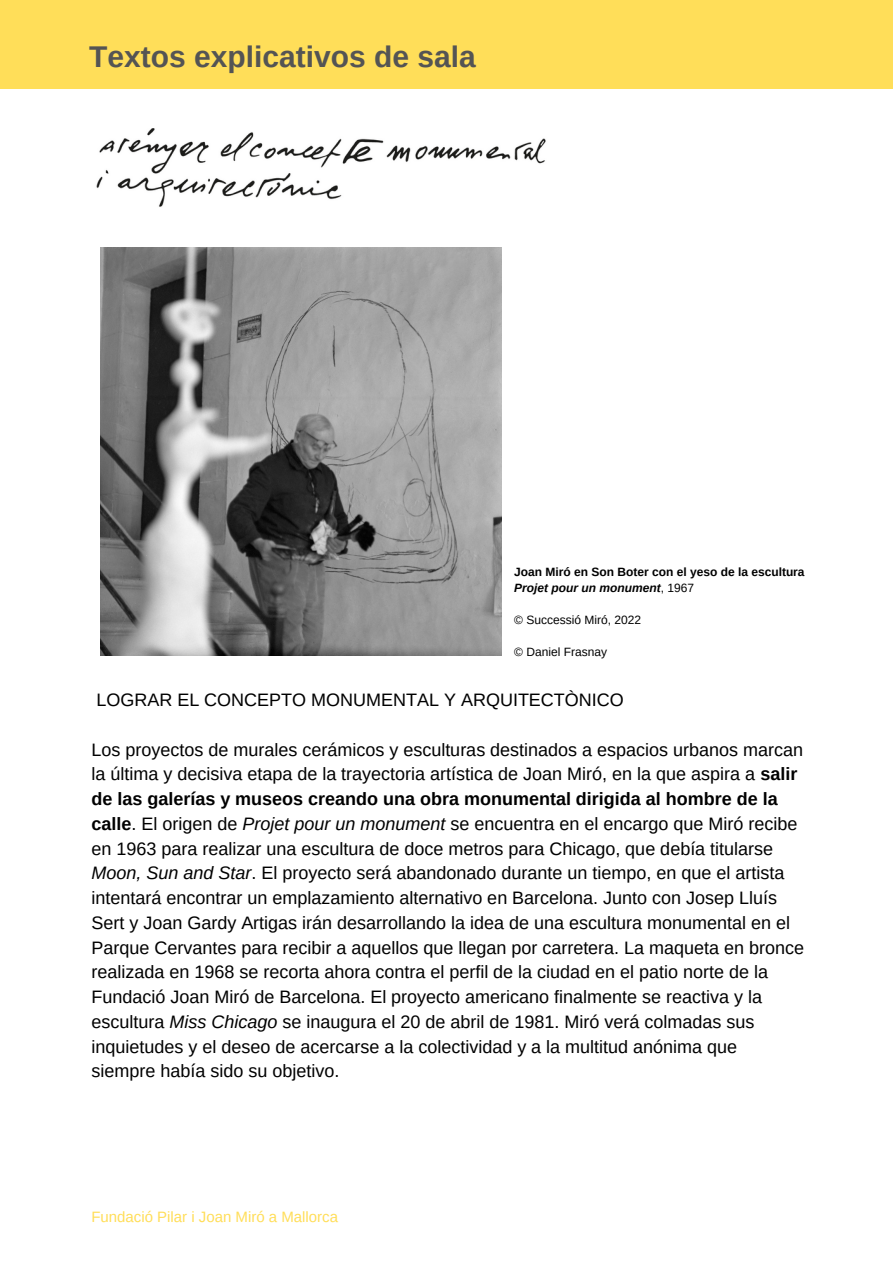
<style>
.page{position:relative;width:893px;height:1264px;background:#fff}
.page>*{position:absolute;margin:0;border:0;box-sizing:border-box;transform-origin:0 0}
.t1{font:700 30px "Arimo";color:#545454}
.t2{font:18px/24.8px "Arimo";color:#000}
.t3{font:15px "Arimo";color:#ffde59}
.t4{font:700 12px/16px "Arimo";color:#000}
.t5{font:12px "Arimo";color:#000}
.s1{font-style:italic}
.s2{font-weight:400}
.s3{font-weight:700}
</style>
<div class="page">
<div style="left:0;top:0;width:892px;height:89px;background:#ffde59"></div>
<img style="left:96px;top:128px;width:450px;height:79px">
<img style="left:101px;top:247px;width:400px;height:408px">
<h1 class="t1" style="left:89px;top:40px;width:388px">Textos explicativos de sala</h1>
<p class="t4" style="left:514px;top:563px;width:292px">Joan Miró en Son Boter con el yeso de la escultura<br><span class="s1">Projet pour un monument</span><span class="s2">, 1967</span></p>
<p class="t5" style="left:514px;top:613px;width:128px">© Successió Miró, 2022</p>
<p class="t5" style="left:514px;top:645px;width:94px">© Daniel Frasnay</p>
<p class="t2" style="left:96px;top:687px;width:529px">LOGRAR EL CONCEPTO MONUMENTAL Y ARQUITECTÒNICO</p>
<p class="t2" style="left:91px;top:737px;width:714px">Los proyectos de murales cerámicos y esculturas destinados a espacios urbanos marcan la última y decisiva etapa de la trayectoria artística de Joan Miró, en la que aspira a <span class="s3">salir de las galerías y museos creando una obra monumental dirigida al hombre de la calle</span>. El origen de <span class="s1">Projet pour un monument</span> se encuentra en el encargo que Miró recibe en 1963 para realizar una escultura de doce metros para Chicago, que debía titularse <span class="s1">Moon, Sun and Star</span>. El proyecto será abandonado durante un tiempo, en que el artista intentará encontrar un emplazamiento alternativo en Barcelona. Junto con Josep Lluís Sert y Joan Gardy Artigas irán desarrollando la idea de una escultura monumental en el Parque Cervantes para recibir a aquellos que llegan por carretera. La maqueta en bronce realizada en 1968 se recorta ahora contra el perfil de la ciudad en el patio norte de la Fundació Joan Miró de Barcelona. El proyecto americano finalmente se reactiva y la escultura <span class="s1">Miss Chicago</span> se inaugura el 20 de abril de 1981. Miró verá colmadas sus inquietudes y el deseo de acercarse a la colectividad y a la multitud anónima que siempre había sido su objetivo.</p>
<p class="t3" style="left:91px;top:1207px;width:248px">Fundació Pilar i Joan Miró a Mallorca</p>
</div>
